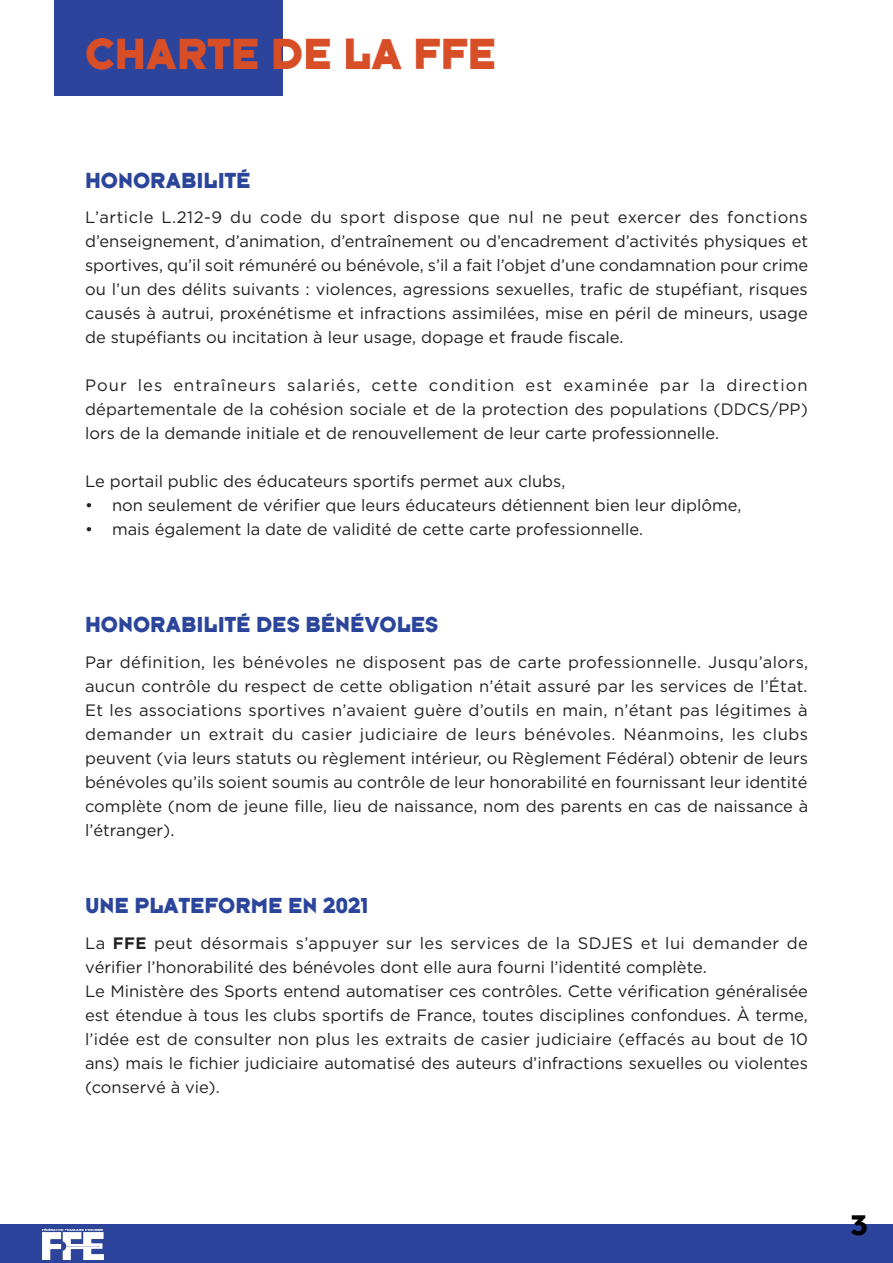
<style>
.page{position:relative;width:893px;height:1263px;background:#fff}
.page>*{position:absolute;margin:0;border:0;box-sizing:border-box;transform-origin:0 0}
.t1{font:45px "Typeface Six";color:#d84e27}
.t2{font:30px "Typeface Six";color:#000001}
.t3{font:22.5px "Typeface Six";color:#2b459b}
.t4{font:16.5px/24px "Gotham";color:#231f20;text-align:justify}
.t5{font:16.5px "Gotham";letter-spacing:.035em;color:#231f20}
.t6{font:16.5px "Gotham";letter-spacing:.065em;color:#231f20}
.t7{font:16.5px "Gotham";letter-spacing:.025em;color:#231f20}
.s1{font-weight:700}
</style>
<div class="page">
<div style="left:54px;top:0;width:228px;height:95px;background:#2d449c"></div>
<div style="left:0;top:1225px;width:893px;height:38px;background:#2d449c"></div>
<img style="left:43px;top:1228px;width:61px;height:31px">
<p class="t1" style="left:85px;top:26px;width:413px">CHARTE DE LA FFE</p>
<p class="t3" style="left:85px;top:167px;width:167px">HONORABILITÉ</p>
<p class="t5" style="left:85px;top:208px;width:724px">L’article L.212-9 du code du sport dispose que nul ne peut exercer des fonctions</p>
<p class="t4" style="left:85px;top:229px;width:725px">d’enseignement, d’animation, d’entraînement ou d’encadrement d’activités physiques et</p>
<p class="t4" style="left:85px;top:253px;width:725px">sportives, qu’il soit rémunéré ou bénévole, s’il a fait l’objet d’une condamnation pour crime ou l’un des délits suivants : violences, agressions sexuelles, trafic de stupéfiant, risques causés à autrui, proxénétisme et infractions assimilées, mise en péril de mineurs, usage</p>
<p class="t4" style="left:85px;top:325px;width:540px">de stupéfiants ou incitation à leur usage, dopage et fraude fiscale.</p>
<p class="t6" style="left:85px;top:376px;width:724px">Pour les entraîneurs salariés, cette condition est examinée par la direction</p>
<p class="t4" style="left:85px;top:397px;width:724px">départementale de la cohésion sociale et de la protection des populations (DDCS/PP)</p>
<p class="t4" style="left:85px;top:421px;width:636px">lors de la demande initiale et de renouvellement de leur carte professionnelle.</p>
<p class="t4" style="left:85px;top:469px;width:482px">Le portail public des éducateurs sportifs permet aux clubs,</p>
<p class="t4" style="left:85px;top:493px;width:658px">• non seulement de vérifier que leurs éducateurs détiennent bien leur diplôme,</p>
<p class="t4" style="left:85px;top:517px;width:560px">• mais également la date de validité de cette carte professionnelle.</p>
<p class="t3" style="left:85px;top:611px;width:355px">HONORABILITÉ DES BÉNÉVOLES</p>
<p class="t4" style="left:85px;top:649px;width:725px">Par définition, les bénévoles ne disposent pas de carte professionnelle. Jusqu’alors, aucun contrôle du respect de cette obligation n’était assuré par les services de l’État.<br>Et les associations sportives n’avaient guère d’outils en main, n’étant pas légitimes à</p>
<p class="t4" style="left:85px;top:721px;width:724px">demander un extrait du casier judiciaire de leurs bénévoles. Néanmoins, les clubs peuvent (via leurs statuts ou règlement intérieur, ou Règlement Fédéral) obtenir de leurs</p>
<p class="t4" style="left:85px;top:769px;width:725px">bénévoles qu’ils soient soumis au contrôle de leur honorabilité en fournissant leur identité complète (nom de jeune fille, lieu de naissance, nom des parents en cas de naissance à</p>
<p class="t4" style="left:85px;top:817px;width:91px">l’étranger).</p>
<p class="t3" style="left:85px;top:892px;width:285px">UNE PLATEFORME EN 2021</p>
<p class="t7" style="left:85px;top:934px;width:724px">La <span class="s1">FFE</span> peut désormais s’appuyer sur les services de la SDJES et lui demander de</p>
<p class="t4" style="left:85px;top:955px;width:623px">vérifier l’honorabilité des bénévoles dont elle aura fourni l’identité complète.</p>
<p class="t4" style="left:85px;top:979px;width:724px">Le Ministère des Sports entend automatiser ces contrôles. Cette vérification généralisée est étendue à tous les clubs sportifs de France, toutes disciplines confondues. À terme, l’idée est de consulter non plus les extraits de casier judiciaire (effacés au bout de 10 ans) mais le fichier judiciaire automatisé des auteurs d’infractions sexuelles ou violentes</p>
<p class="t4" style="left:85px;top:1075px;width:136px">(conservé à vie).</p>
<p class="t2" style="left:850px;top:1206px;width:19px">3</p>
</div>
